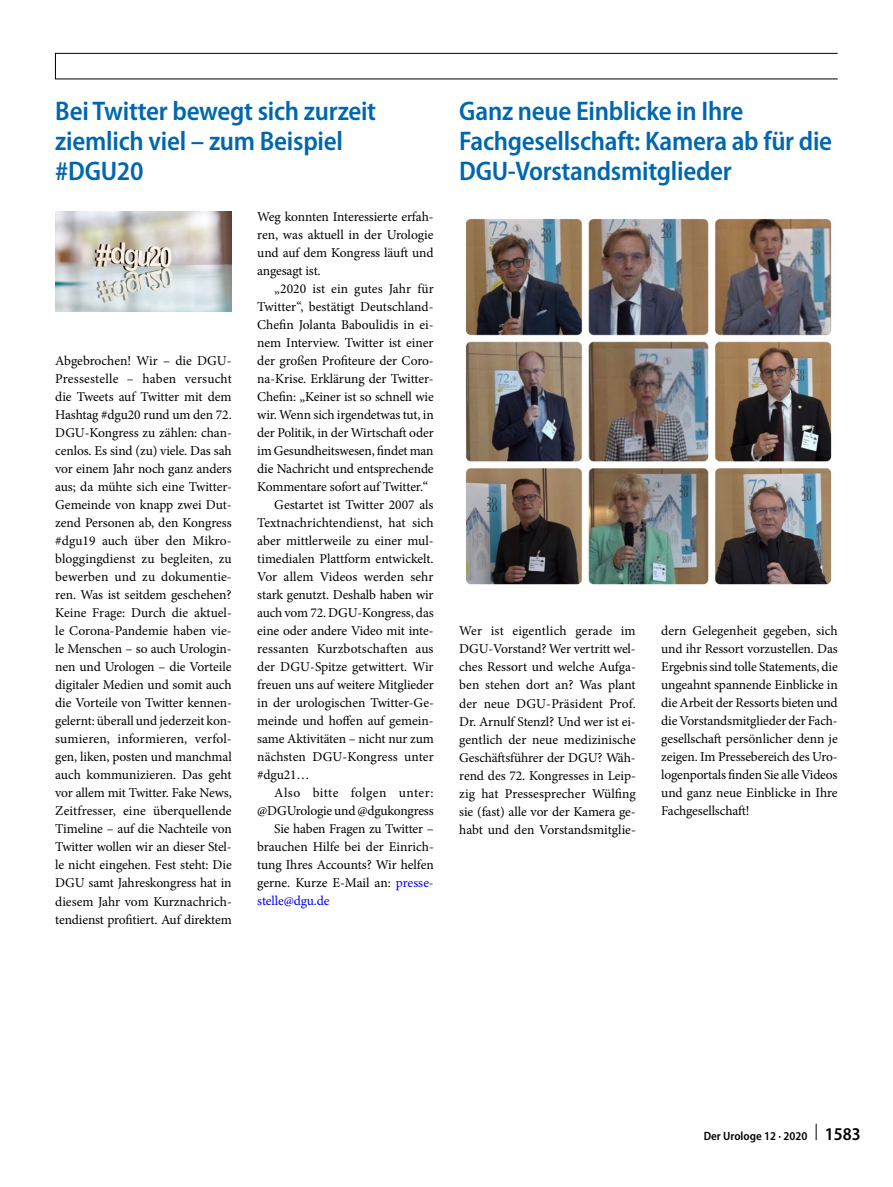
<style>
.page{position:relative;width:893px;height:1187px;background:#fff}
.page>*{position:absolute;margin:0;border:0;box-sizing:border-box;transform-origin:0 0}
.t1{font:600 semi-condensed 27px/30px "Myriad Pro";letter-spacing:-.01em;color:#0067af}
.t2{font:13.5px/18px "Minion Pro";letter-spacing:-.01em;color:#000;text-align:justify}
.t3{font:13.5px "Minion Pro";letter-spacing:.01em;color:#000}
.t4{font:13.5px "Minion Pro";letter-spacing:.025em;color:#000}
.t5{font:13.5px "Minion Pro";letter-spacing:-.01em;color:#00f}
.t6{font:600 semi-condensed 12px "Myriad Pro";color:#000}
.s1{color:#00f}
.s2{font-size:18px}
</style>
<div class="page">
<svg style="left:816px;top:1123px;width:1px;height:17px"></svg>
<div style="left:55px;top:53px;width:783px;height:26px;border:1px solid #000"></div>
<img style="left:55px;top:211px;width:177px;height:100px">
<img style="left:465px;top:218px;width:367px;height:367px">
<h1 class="t1" style="left:55px;top:97px;width:322px">Bei Twitter bewegt sich zurzeit ziemlich viel – zum Beispiel #DGU20</h1>
<p class="t2" style="left:55px;top:352px;width:178px">Abgebrochen! Wir – die DGU-Pressestelle – haben versucht die Tweets auf Twitter mit dem Hashtag #dgu20 rund um den 72.<br>DGU-Kongress zu zählen: chan&shy;cenlos. Es sind (zu) viele. Das sah vor einem Jahr noch ganz anders aus; da mühte sich eine Twitter-Gemeinde von knapp zwei Dut&shy;zend Personen ab, den Kongress #dgu19 auch über den Mikro&shy;bloggingdienst zu begleiten, zu bewerben und zu dokumentie&shy;ren. Was ist seitdem geschehen?<br>Keine Frage: Durch die aktuel&shy;le Corona-Pandemie haben vie&shy;le Menschen – so auch Urologin&shy;nen und Urologen – die Vorteile digitaler Medien und somit auch die Vorteile von Twitter kennen&shy;gelernt: überall und jederzeit kon&shy;sumieren, informieren, verfol&shy;gen, liken, posten und manchmal auch kommunizieren. Das geht vor allem mit Twitter. Fake News, Zeitfresser, eine überquellende Timeline – auf die Nachteile von Twitter wollen wir an dieser Stel&shy;le nicht eingehen. Fest steht: Die DGU samt Jahreskongress hat in diesem Jahr vom Kurznachrich&shy;tendienst profitiert. Auf direktem</p>
<p class="t2" style="left:257px;top:208px;width:178px">Weg konnten Interessierte erfah&shy;ren, was aktuell in der Urologie und auf dem Kongress läuft und angesagt ist.</p>
<p class="t2" style="left:274px;top:280px;width:161px">„2020 ist ein gutes Jahr für</p>
<p class="t2" style="left:257px;top:298px;width:178px">Twitter“, bestätigt Deutschland-</p>
<p class="t2" style="left:257px;top:316px;width:178px">Chefin Jolanta Baboulidis in ei-</p>
<p class="t2" style="left:257px;top:334px;width:178px">nem Interview. Twitter ist einer</p>
<p class="t2" style="left:257px;top:352px;width:178px">der großen Profiteure der Coro-</p>
<p class="t2" style="left:257px;top:370px;width:178px">na-Krise. Erklärung der Twitter-</p>
<p class="t2" style="left:257px;top:388px;width:178px">Chefin: „Keiner ist so schnell wie</p>
<p class="t2" style="left:257px;top:406px;width:178px">wir. Wenn sich irgendetwas tut, in</p>
<p class="t2" style="left:257px;top:424px;width:178px">der Politik, in der Wirtschaft oder</p>
<p class="t2" style="left:257px;top:442px;width:178px">im Gesundheitswesen, findet man</p>
<p class="t2" style="left:257px;top:460px;width:178px">die Nachricht und entsprechende</p>
<p class="t2" style="left:257px;top:478px;width:173px">Kommentare sofort auf Twitter.“</p>
<p class="t2" style="left:274px;top:496px;width:161px">Gestartet ist Twitter 2007 als</p>
<p class="t2" style="left:257px;top:514px;width:178px">Textnachrichtendienst, hat sich</p>
<p class="t2" style="left:257px;top:532px;width:178px">aber mittlerweile zu einer mul-</p>
<p class="t2" style="left:257px;top:550px;width:178px">timedialen Plattform entwickelt.</p>
<p class="t2" style="left:257px;top:568px;width:178px">Vor allem Videos werden sehr</p>
<p class="t2" style="left:257px;top:586px;width:178px">stark genutzt. Deshalb haben wir</p>
<p class="t2" style="left:257px;top:604px;width:178px">auch vom 72. DGU-Kongress, das</p>
<p class="t2" style="left:257px;top:622px;width:178px">eine oder andere Video mit inte-</p>
<p class="t3" style="left:257px;top:640px;width:178px">ressanten Kurzbotschaften aus</p>
<p class="t2" style="left:257px;top:658px;width:178px">der DGU-Spitze getwittert. Wir</p>
<p class="t2" style="left:257px;top:676px;width:178px">freuen uns auf weitere Mitglieder</p>
<p class="t2" style="left:257px;top:694px;width:178px">in der urologischen Twitter-Ge-</p>
<p class="t2" style="left:257px;top:712px;width:178px">meinde und hoffen auf gemein-</p>
<p class="t2" style="left:257px;top:730px;width:178px">same Aktivitäten – nicht nur zum</p>
<p class="t2" style="left:257px;top:748px;width:178px">nächsten DGU-Kongress unter</p>
<p class="t2" style="left:257px;top:766px;width:54px">#dgu21…</p>
<p class="t4" style="left:274px;top:783px;width:161px">Also bitte folgen unter:</p>
<p class="t2" style="left:257px;top:802px;width:178px">@DGUrologie und @dgukongress</p>
<p class="t2" style="left:274px;top:820px;width:161px">Sie haben Fragen zu Twitter –</p>
<p class="t2" style="left:257px;top:838px;width:178px">brauchen Hilfe bei der Einrich-</p>
<p class="t2" style="left:257px;top:856px;width:178px">tung Ihres Accounts? Wir helfen</p>
<p class="t2" style="left:257px;top:874px;width:178px">gerne. Kurze E-Mail an: <span class="s1">presse-</span></p>
<p class="t5" style="left:257px;top:891px;width:74px">stelle@dgu.de</p>
<h1 class="t1" style="left:459px;top:97px;width:374px">Ganz neue Einblicke in Ihre<br>Fachgesellschaft: Kamera ab für die<br>DGU-Vorstandsmitglieder</h1>
<p class="t2" style="left:459px;top:622px;width:178px">Wer ist eigentlich gerade im DGU-Vorstand? Wer vertritt wel&shy;ches Ressort und welche Aufga&shy;ben stehen dort an? Was plant der neue DGU-Präsident Prof.<br>Dr. Arnulf Stenzl? Und wer ist ei&shy;gentlich der neue medizinische Geschäftsführer der DGU? Wäh&shy;rend des 72. Kongresses in Leip&shy;zig hat Pressesprecher Wülfing sie (fast) alle vor der Kamera ge&shy;habt und den Vorstandsmitglie-</p>
<p class="t2" style="left:661px;top:622px;width:178px">dern Gelegenheit gegeben, sich und ihr Ressort vorzustellen. Das Ergebnis sind tolle Statements, die ungeahnt spannende Einblicke in die Arbeit der Ressorts bieten und die Vorstandsmitglieder der Fach&shy;gesellschaft persönlicher denn je zeigen. Im Pressebereich des Uro&shy;logenportals finden Sie alle Videos und ganz neue Einblicke in Ihre Fachgesellschaft!</p>
<p class="t6" style="left:704px;top:1129px;width:159px">Der Urologe 12 · 2020 <span class="s2">1583</span></p>
</div>
